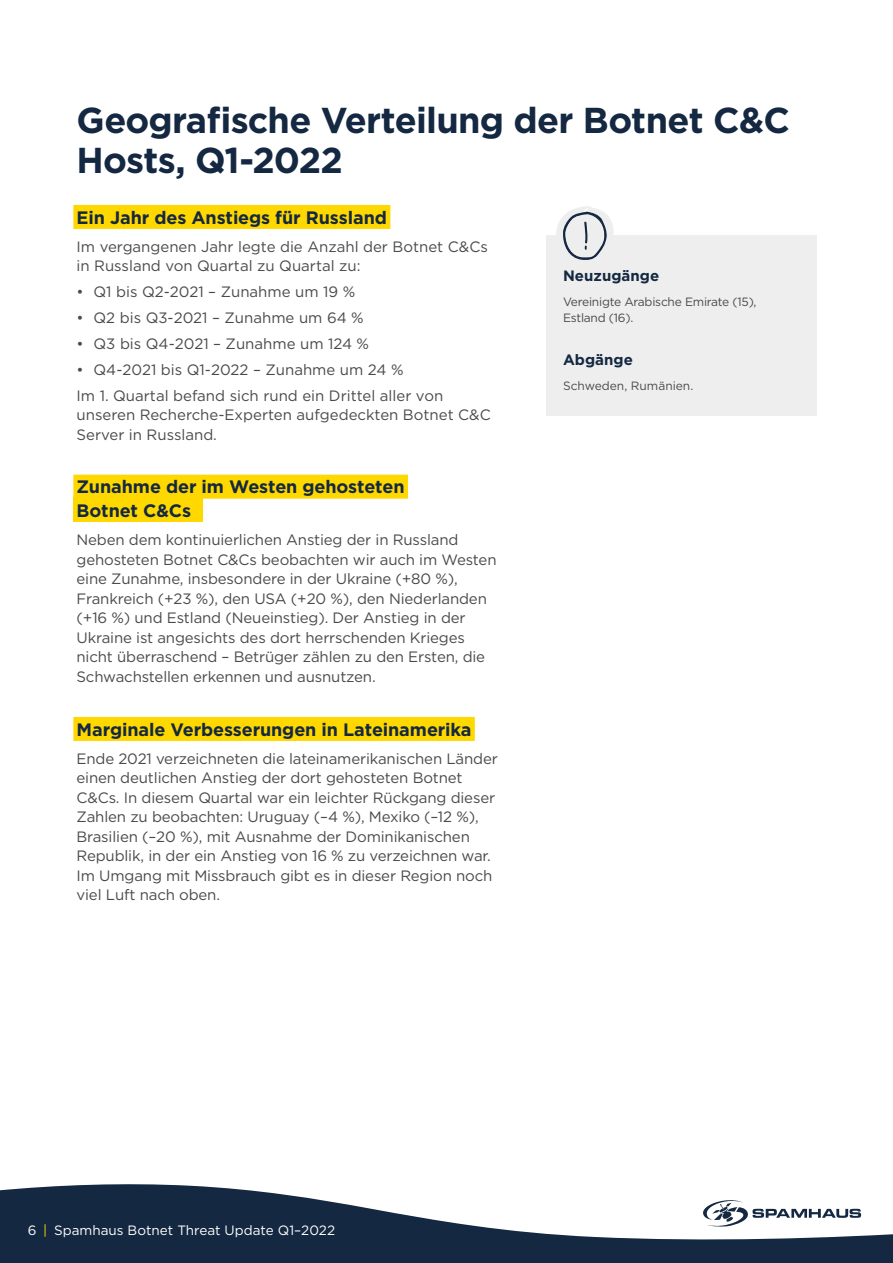
<style>
.page{position:relative;width:893px;height:1263px;background:#fff}
.page>*{position:absolute;margin:0;border:0;box-sizing:border-box;transform-origin:0 0}
.Page_heading{font:700 36px/40.5px "Gotham";letter-spacing:-.02em;color:#142841}
.Subhead{font:700 18px/24px "Gotham";letter-spacing:-.005em;color:#142841}
.Body{font:15px/19.5px "Gotham";letter-spacing:-.01em;color:#4a4a49}
.Caption_heading{font:700 15px "Gotham";letter-spacing:.005em;color:#142841}
.t1{font:13.5px "Gotham";color:#fff}
.t2{font:12px/16.5px "Gotham";letter-spacing:-.02em;color:#4a4a49}
.t3{font:12px "Gotham";color:#4a4a49}
.s1{color:#ffd800}
</style>
<div class="page">
<svg style="left:0;top:1184px;width:893px;height:79px;fill:#142841"></svg>
<svg style="left:702px;top:1199px;width:159px;height:28px"></svg>
<div style="left:73px;top:497px;width:130px;height:25px;background:#ffd800"></div>
<div style="left:73px;top:205px;width:317px;height:24px;background:#ffd800"></div>
<div style="left:73px;top:475px;width:335px;height:24px;background:#ffd800"></div>
<div style="left:73px;top:717px;width:402px;height:24px;background:#ffd800"></div>
<div style="left:546px;top:236px;width:270px;height:180px;background:#eee"></div>
<svg style="left:558px;top:206px;width:54px;height:54px"></svg>
<p class="Page_heading" style="left:77px;top:99px;width:715px">Geografische Verteilung der Botnet C&amp;C<br>Hosts, Q1-2022</p>
<p class="Subhead" style="left:77px;top:205px;width:312px">Ein Jahr des Anstiegs für Russland</p>
<p class="Body" style="left:77px;top:236px;width:413px">Im vergangenen Jahr legte die Anzahl der Botnet C&amp;Cs in Russland von Quartal zu Quartal zu:</p>
<p class="Body" style="left:77px;top:282px;width:280px">• Q1 bis Q2-2021 – Zunahme um 19 %</p>
<p class="Body" style="left:77px;top:308px;width:289px">• Q2 bis Q3-2021 – Zunahme um 64 %</p>
<p class="Body" style="left:77px;top:333px;width:294px">• Q3 bis Q4-2021 – Zunahme um 124 %</p>
<p class="Body" style="left:77px;top:359px;width:329px">• Q4-2021 bis Q1-2022 – Zunahme um 24 %</p>
<p class="Body" style="left:77px;top:385px;width:416px">Im 1. Quartal befand sich rund ein Drittel aller von unseren Recherche-Experten aufgedeckten Botnet C&amp;C<br>Server in Russland.</p>
<p class="Subhead" style="left:77px;top:475px;width:330px">Zunahme der im Westen gehosteten<br>Botnet C&amp;Cs</p>
<p class="Body" style="left:77px;top:530px;width:422px">Neben dem kontinuierlichen Anstieg der in Russland gehosteten Botnet C&amp;Cs beobachten wir auch im Westen eine Zunahme, insbesondere in der Ukraine (+80 %), Frankreich (+23 %), den USA (+20 %), den Niederlanden (+16 %) und Estland (Neueinstieg). Der Anstieg in der Ukraine ist angesichts des dort herrschenden Krieges nicht überraschend – Betrüger zählen zu den Ersten, die Schwachstellen erkennen und ausnutzen.</p>
<p class="Subhead" style="left:77px;top:717px;width:396px">Marginale Verbesserungen in Lateinamerika</p>
<p class="Body" style="left:77px;top:748px;width:423px">Ende 2021 verzeichneten die lateinamerikanischen Länder einen deutlichen Anstieg der dort gehosteten Botnet C&amp;Cs. In diesem Quartal war ein leichter Rückgang dieser Zahlen zu beobachten: Uruguay (–4 %), Mexiko (–12 %), Brasilien (–20 %), mit Ausnahme der Dominikanischen Republik, in der ein Anstieg von 16 % zu verzeichnen war.<br>Im Umgang mit Missbrauch gibt es in dieser Region noch viel Luft nach oben.</p>
<p class="Caption_heading" style="left:563px;top:266px;width:98px">Neuzugänge</p>
<p class="t2" style="left:563px;top:293px;width:195px">Vereinigte Arabische Emirate (15),<br>Estland (16).</p>
<p class="Caption_heading" style="left:563px;top:350px;width:71px">Abgänge</p>
<p class="t3" style="left:563px;top:379px;width:132px">Schweden, Rumänien.</p>
<p class="t1" style="left:28px;top:1223px;width:309px">6 <span class="s1">|</span> Spamhaus Botnet Threat Update Q1–2022</p>
</div>
